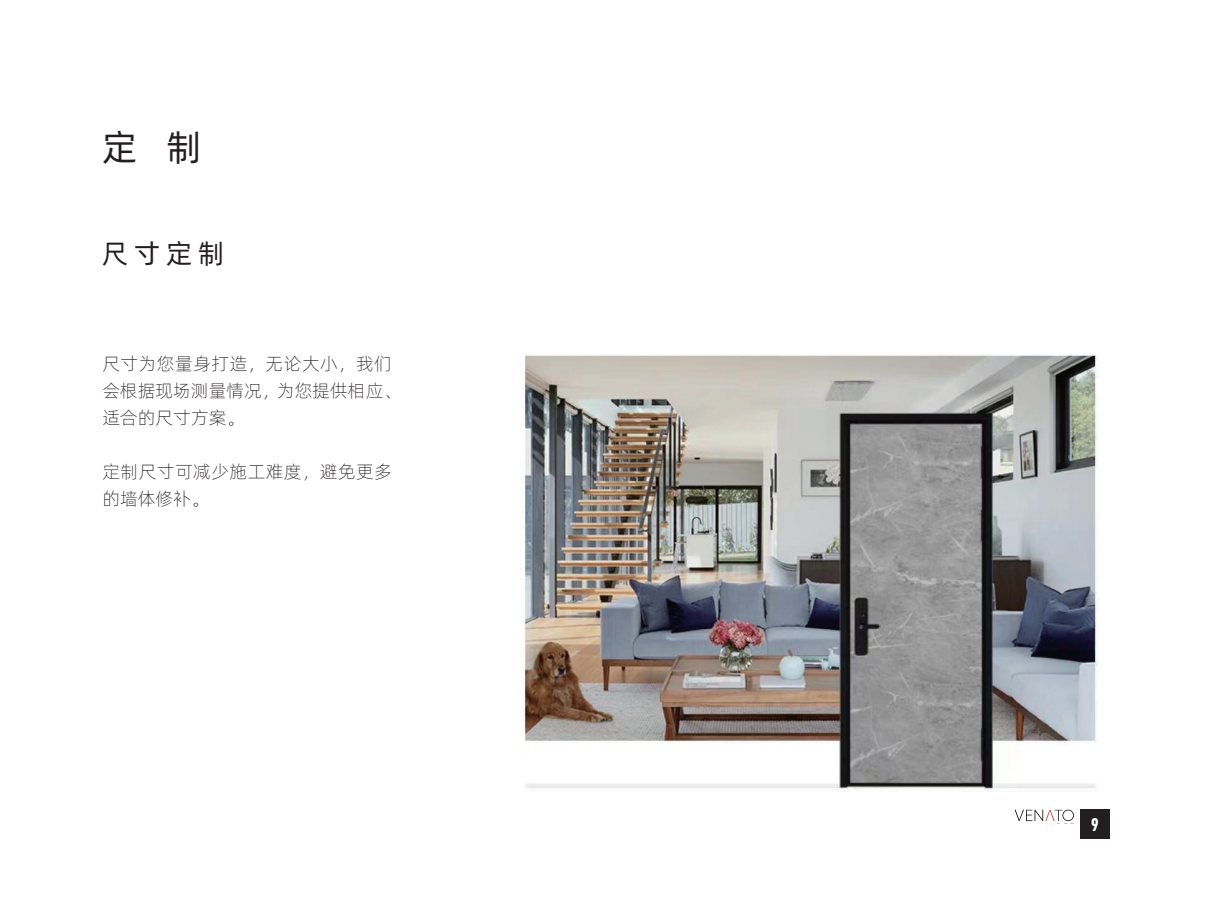
<style>
.page{position:relative;width:1225px;height:919px;background:#fff}
.page>*{position:absolute;margin:0;border:0;box-sizing:border-box;transform-origin:0 0}
.t1{font:36px "Alibaba Pu Hui Ti R";color:#231f20}
.t2{font:27px "Alibaba Pu Hui Ti R";color:#231f20}
.t3{font:18px/27px "Alibaba Pu Hui Ti L";color:#231f20}
.t4{font:18px/27px "Alibaba Pu Hui Ti L";letter-spacing:.025em;color:#231f20}
.t5{font:900 18px "DIN Cond";color:#fff}
</style>
<div class="page">
<svg style="left:1014px;top:809px;width:59px;height:12px"></svg>
<div style="left:1080px;top:809px;width:29px;height:30px;background:#231f20"></div>
<img style="left:523px;top:354px;width:575px;height:437px">
<h1 class="t1" style="left:102px;top:121px;width:101px">定 制</h1>
<h2 class="t2" style="left:102px;top:233px;width:124px">尺寸定制</h2>
<p class="t3" style="left:102px;top:348px;width:300px">尺寸为您量身打造，无论大小，我们会根据现场测量情况，为您提供相应、适合的尺寸方案。</p>
<p class="t4" style="left:102px;top:456px;width:291px">定制尺寸可减少施工难度，避免更多的墙体修补。</p>
<p class="t5" style="left:1091px;top:813px;width:9px">9</p>
</div>
